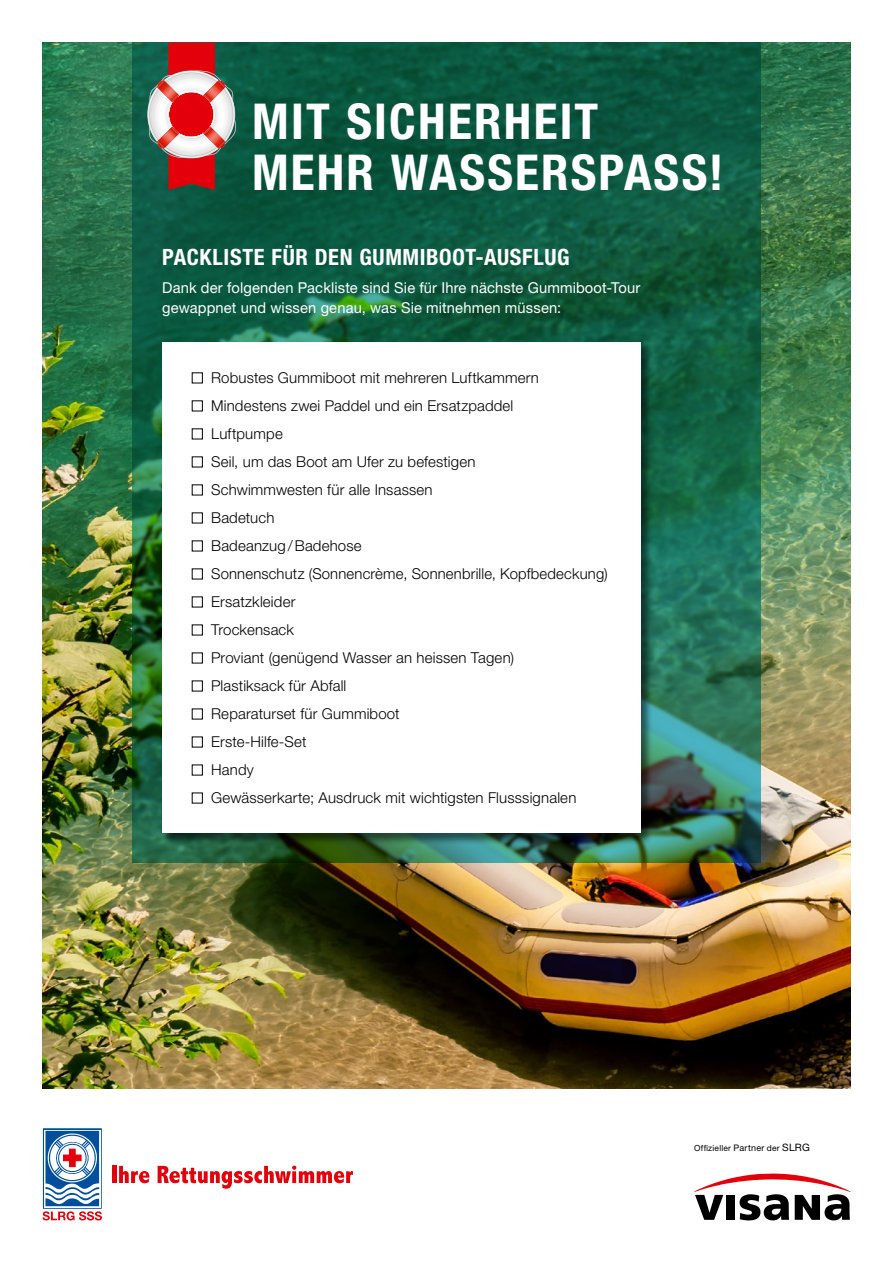
<style>
.page{position:relative;width:893px;height:1263px;background:#fff}
.page>*{position:absolute;margin:0;border:0;box-sizing:border-box;transform-origin:0 0}
.t1{font:700 condensed 49.5px/51px "Helvetica Neue LT Std";letter-spacing:.045em;color:#fff}
.t2{font:700 condensed 22.5px "Helvetica Neue LT Std";letter-spacing:.03em;color:#fff}
.t3{font:300 15px/28px "Helvetica Neue LT Std";letter-spacing:.01em;color:#000}
.t4{font:15px/19.5px "Helvetica Neue LT Std";letter-spacing:.01em;color:#fff}
.t5{font:8.4px "Helvetica Neue LT Std";letter-spacing:.03em;color:#000}
.s1{font-size:9px}
.s2{font-size:10.2px}
</style>
<div class="page">
<img style="left:43px;top:43px;width:807px;height:1046px">
<svg style="left:132px;top:43px;width:629px;height:820px;background:#145f45"></svg>
<svg style="left:694px;top:1173px;width:156px;height:48px"></svg>
<div style="left:726px;top:1195px;width:9px;height:25px;background:#000"></div>
<svg style="left:43px;top:1128px;width:59px;height:81px"></svg>
<svg style="left:43px;top:1131px;width:59px;height:89px"></svg>
<hr style="left:113px;top:1166px;width:4px;height:17px;background:#e3000b">
<svg style="left:119px;top:1166px;width:30px;height:17px"></svg>
<svg style="left:158px;top:1165px;width:195px;height:24px"></svg>
<div style="left:163px;top:343px;width:489px;height:502px;background:#000;opacity:.5"></div>
<div style="left:162px;top:343px;width:479px;height:490px;background:#fff"></div>
<div style="left:192px;top:373px;width:11px;height:10px;border:1px solid #000"></div>
<div style="left:192px;top:401px;width:11px;height:10px;border:1px solid #000"></div>
<div style="left:192px;top:429px;width:11px;height:10px;border:1px solid #000"></div>
<div style="left:192px;top:457px;width:11px;height:10px;border:1px solid #000"></div>
<div style="left:192px;top:485px;width:11px;height:10px;border:1px solid #000"></div>
<div style="left:192px;top:513px;width:11px;height:10px;border:1px solid #000"></div>
<div style="left:192px;top:541px;width:11px;height:10px;border:1px solid #000"></div>
<div style="left:192px;top:569px;width:11px;height:10px;border:1px solid #000"></div>
<div style="left:192px;top:597px;width:11px;height:10px;border:1px solid #000"></div>
<div style="left:192px;top:625px;width:11px;height:10px;border:1px solid #000"></div>
<div style="left:192px;top:653px;width:11px;height:10px;border:1px solid #000"></div>
<div style="left:192px;top:681px;width:11px;height:10px;border:1px solid #000"></div>
<div style="left:192px;top:709px;width:11px;height:10px;border:1px solid #000"></div>
<div style="left:192px;top:737px;width:11px;height:10px;border:1px solid #000"></div>
<div style="left:192px;top:765px;width:11px;height:10px;border:1px solid #000"></div>
<div style="left:192px;top:793px;width:11px;height:10px;border:1px solid #000"></div>
<svg style="left:147px;top:43px;width:89px;height:147px;background:#a36662"></svg>
<h1 class="t1" style="left:252px;top:95px;width:473px">MIT SICHERHEIT<br>MEHR WASSERSPASS!</h1>
<h2 class="t2" style="left:162px;top:244px;width:409px">PACKLISTE FÜR DEN GUMMIBOOT-AUSFLUG</h2>
<p class="t4" style="left:162px;top:278px;width:480px">Dank der folgenden Packliste sind Sie für Ihre nächste Gummiboot-Tour gewappnet und wissen genau, was Sie mitnehmen müssen:</p>
<p class="t3" style="left:211px;top:364px;width:398px">Robustes Gummiboot mit mehreren Luftkammern<br>Mindestens zwei Paddel und ein Ersatzpaddel<br>Luftpumpe<br>Seil, um das Boot am Ufer zu befestigen<br>Schwimmwesten für alle Insassen<br>Badetuch<br>Badeanzug/Badehose<br>Sonnenschutz (Sonnencrème, Sonnenbrille, Kopfbedeckung)<br>Ersatzkleider<br>Trockensack<br>Proviant (genügend Wasser an heissen Tagen)<br>Plastiksack für Abfall<br>Reparaturset für Gummiboot<br>Erste-Hilfe-Set<br>Handy<br>Gewässerkarte; Ausdruck mit wichtigsten Flusssignalen</p>
<p class="t5" style="left:694px;top:1143px;width:117px">Offizieller <span class="s1">Partner</span> der <span class="s2">SLRG</span></p>
</div>
